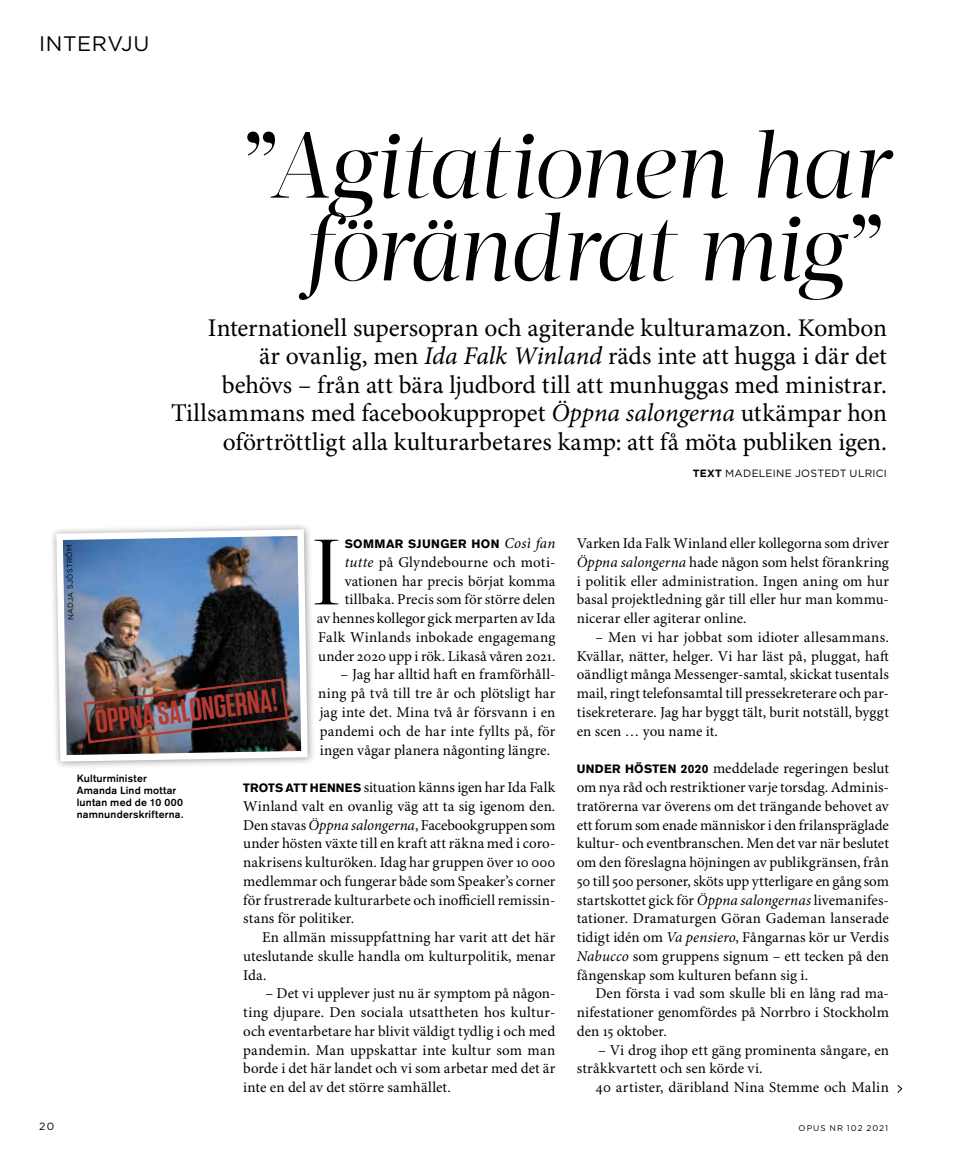
<style>
.page{position:relative;width:957px;height:1170px;background:#fff}
.page>*{position:absolute;margin:0;border:0;box-sizing:border-box;transform-origin:0 0}
.t1{font:italic 93px/82.7px "Acta Display";letter-spacing:-.025em;color:#000;text-align:right;scale:.95 1}
.t2{font:92.4px "Acta Display";color:#000}
.t3{font:600 32.4px "Tungsten";color:#b53a32}
.t4{font:25.5px/28.5px "Minion Pro";color:#000;text-align:right}
.t5{font:21px "Gotham";letter-spacing:.03em;color:#000}
.t6{font:15px/18.8px "Minion Pro";letter-spacing:.005em;color:#000;text-align:justify}
.t7{font:700 12px "Akzidenz Grotesk BE";letter-spacing:.035em;color:#000}
.t8{font:500 10.5px/12px "Akzidenz Grotesk BE";letter-spacing:.02em;color:#000}
.t9{font:10.5px "Gotham";letter-spacing:.025em;color:#000}
.t10{font:8.25px "Gotham";letter-spacing:.115em;color:#000}
.t11{font:7.5px "Gotham";color:#000}
.s1{font-style:normal}
.s2{font-style:italic}
.s3{font-weight:700}
.s4{font-family:"Minion Pro";font-weight:400;font-style:italic;font-size:15px}
.s5{font-family:"Akzidenz Grotesk BE";font-weight:700;font-size:12px}
</style>
<div class="page">
<div style="left:50px;top:523px;width:266px;height:246px;background:#000;opacity:.4"></div>
<img style="left:53px;top:526px;width:258px;height:238px">
<img style="left:82px;top:677px;width:207px;height:67px">
<svg style="left:897px;top:1085px;width:6px;height:8px"></svg>
<h3 class="t5" style="left:39px;top:30px;width:112px">INTERVJU</h3>
<h1 class="t1" style="left:240px;top:125px;width:684px"><span class="s1">”</span>Agitationen har förändrat mig<span class="s1">”</span></h1>
<p class="t4" style="left:171px;top:314px;width:717px">Internationell supersopran och agiterande kulturamazon. Kombon<br>är ovanlig, men <span class="s2">Ida Falk Winland</span> räds inte att hugga i där det<br>behövs – från att bära ljudbord till att munhuggas med ministrar.<br>Tillsammans med facebookuppropet <span class="s2">Öppna salongerna</span> utkämpar hon oförtröttligt alla kulturarbetares kamp: att få möta publiken igen.</p>
<p class="t9" style="left:693px;top:466px;width:196px"><span class="s3">TEXT</span> MADELEINE JOSTEDT ULRICI</p>
<h2 class="t2" style="left:311px;top:518px;width:33px">I</h2>
<p class="t7" style="left:345px;top:537px;width:212px">SOMMAR SJUNGER HON <span class="s4">Così fan</span></p>
<p class="t11" style="left:66px;top:620px;width:77px;rotate:-91deg">NADJA SJÖSTRÖM</p>
<p class="t6" style="left:317px;top:553px;width:240px;text-align:right"><span class="s2">tutte</span> på Glyndebourne och moti&shy;vationen har precis börjat komma tillbaka. Precis som för större delen<br>av hennes kollegor gick merparten av Ida Falk Winlands inbokade engagemang under 2020 upp i rök. Likaså våren 2021.</p>
<p class="t6" style="left:318px;top:665px;width:239px;text-indent:22px">– Jag har alltid haft en framförhåll&shy;ning på två till tre år och plötsligt har jag inte det. Mina två år försvann i en pandemi och de har inte fyllts på, för ingen vågar planera någonting längre.</p>
<p class="t6" style="left:243px;top:778px;width:314px"><span class="s5">TROTS ATT HENNES</span> situation känns igen har Ida Falk Winland valt en ovanlig väg att ta sig igenom den.<br>Den stavas <span class="s2">Öppna salongerna</span>, Facebookgruppen som under hösten växte till en kraft att räkna med i coro&shy;nakrisens kulturöken. Idag har gruppen över 10 000 medlemmar och fungerar både som Speaker’s corner för frustrerade kulturarbete och inofficiell remissin&shy;stans för politiker.</p>
<p class="t6" style="left:243px;top:928px;width:314px;text-indent:19px">En allmän missuppfattning har varit att det här uteslutande skulle handla om kulturpolitik, menar Ida.</p>
<p class="t6" style="left:243px;top:984px;width:314px;text-indent:22px">– Det vi upplever just nu är symptom på någon&shy;ting djupare. Den sociala utsattheten hos kultur&shy;och eventarbetare har blivit väldigt tydlig i och med pandemin. Man uppskattar inte kultur som man borde i det här landet och vi som arbetar med det är inte en del av det större samhället.</p>
<h3 class="t3" style="left:93px;top:704px;width:185px;rotate:-7deg">ÖPPNA SALONGERNA!</h3>
<p class="t8" style="left:77px;top:771px;width:108px">Kulturminister<br>Amanda Lind mottar luntan med de 10 000 namnunderskrifterna.</p>
<p class="t6" style="left:577px;top:534px;width:314px">Varken Ida Falk Winland eller kollegorna som driver <span class="s2">Öppna salongerna</span> hade någon som helst förankring i politik eller administration. Ingen aning om hur basal projektledning går till eller hur man kommu&shy;nicerar eller agiterar online.</p>
<p class="t6" style="left:577px;top:628px;width:314px;text-indent:19px">– Men vi har jobbat som idioter allesammans.<br>Kvällar, nätter, helger. Vi har läst på, pluggat, haft oändligt många Messenger-samtal, skickat tusentals mail, ringt telefonsamtal till pressekreterare och par&shy;tisekreterare. Jag har byggt tält, burit notställ, byggt en scen … you name it.</p>
<p class="t6" style="left:577px;top:759px;width:314px"><span class="s5">UNDER HÖSTEN 2020</span> meddelade regeringen beslut om nya råd och restriktioner varje torsdag. Adminis&shy;tratörerna var överens om det trängande behovet av ett forum som enade människor i den frilanspräglade kultur- och eventbranschen. Men det var när beslutet om den föreslagna höjningen av publikgränsen, från 50 till 500 personer, sköts upp ytterligare en gång som startskottet gick för <span class="s2">Öppna salongernas</span> livemanifes&shy;tationer. Dramaturgen Göran Gademan lanserade tidigt idén om <span class="s2">Va pensiero</span>, Fångarnas kör ur Verdis <span class="s2">Nabucco</span> som gruppens signum – ett tecken på den fångenskap som kulturen befann sig i.</p>
<p class="t6" style="left:577px;top:984px;width:314px;text-indent:19px">Den första i vad som skulle bli en lång rad ma&shy;nifestationer genomfördes på Norrbro i Stockholm den 15 oktober.</p>
<p class="t6" style="left:577px;top:1040px;width:314px;text-indent:21px">– Vi drog ihop ett gäng prominenta sångare, en stråkkvartett och sen körde vi.</p>
<p class="t6" style="left:595px;top:1078px;width:295px">40 artister, däribland Nina Stemme och Malin</p>
<p class="t9" style="left:39px;top:1119px;width:17px">20</p>
<p class="t10" style="left:798px;top:1122px;width:91px">OPUS NR 102 2021</p>
</div>
